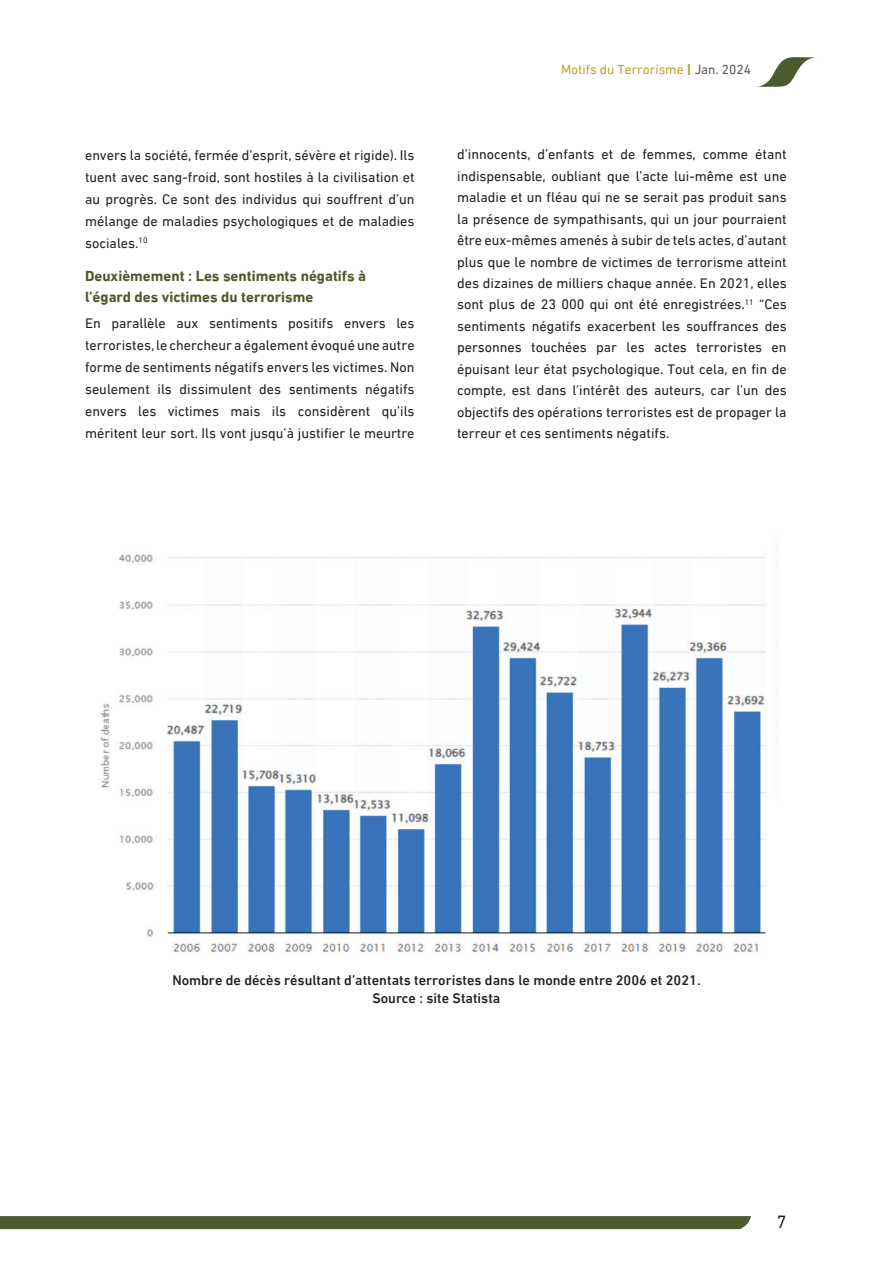
<style>
.page{position:relative;width:893px;height:1263px;background:#fff}
.page>*{position:absolute;margin:0;border:0;box-sizing:border-box;transform-origin:0 0}
.t1{font:18px "DIN Next LTW23";color:#231f20}
.t2{font:700 15px/20.5px "DIN Next LTW23";color:#4d5a30}
.t3{font:14.25px/21.5px "DIN Next LTW23";color:#231f20;text-align:justify}
.t4{font:500 14.25px/17.7px "DIN Next LTW23";color:#231f20;text-align:center}
.t5{font:13.5px "DIN Next LTW23";color:#c1a12d}
.s1{font-weight:800}
.s2{color:#57585a}
</style>
<div class="page">
<svg style="left:757px;top:57px;width:59px;height:30px"></svg>
<svg style="left:0;top:1216px;width:751px;height:13px;background:#4f5b32"></svg>
<img style="left:99px;top:554px;width:667px;height:398px">
<p class="t3" style="left:85px;top:144px;width:331px;line-height:22px">envers la société, fermée d’esprit, sévère et rigide). Ils tuent avec sang-froid, sont hostiles à la civilisation et au progrès. Ce sont des individus qui souffrent d’un mélange de maladies psychologiques et de maladies sociales.<sup>10</sup></p>
<p class="t2" style="left:85px;top:265px;width:283px">Deuxièmement : Les sentiments négatifs à l’égard des victimes du terrorisme</p>
<p class="t3" style="left:85px;top:312px;width:331px;line-height:22px">En parallèle aux sentiments positifs envers les terroristes, le chercheur a également évoqué une autre forme de sentiments négatifs envers les victimes. Non seulement ils dissimulent des sentiments négatifs envers les victimes mais ils considèrent qu’ils méritent leur sort. Ils vont jusqu’à justifier le meurtre</p>
<p class="t5" style="left:561px;top:61px;width:191px">Motifs du Terrorisme <span class="s1">|</span> <span class="s2">Jan. 2024</span></p>
<p class="t3" style="left:457px;top:144px;width:331px">d’innocents, d’enfants et de femmes, comme étant indispensable, oubliant que l’acte lui-même est une maladie et un fléau qui ne se serait pas produit sans la présence de sympathisants, qui un jour pourraient être eux-mêmes amenés à subir de tels actes, d’autant plus que le nombre de victimes de terrorisme atteint des dizaines de milliers chaque année. En 2021, elles sont plus de 23 000 qui ont été enregistrées.<sup>11</sup> “Ces sentiments négatifs exacerbent les souffrances des personnes touchées par les actes terroristes en épuisant leur état psychologique. Tout cela, en fin de compte, est dans l’intérêt des auteurs, car l’un des objectifs des opérations terroristes est de propager la terreur et ces sentiments négatifs.</p>
<p class="t4" style="left:172px;top:972px;width:530px">Nombre de décès résultant d’attentats terroristes dans le monde entre 2006 et 2021.<br>Source : site Statista</p>
<p class="t1" style="left:777px;top:1211px;width:11px">7</p>
</div>
